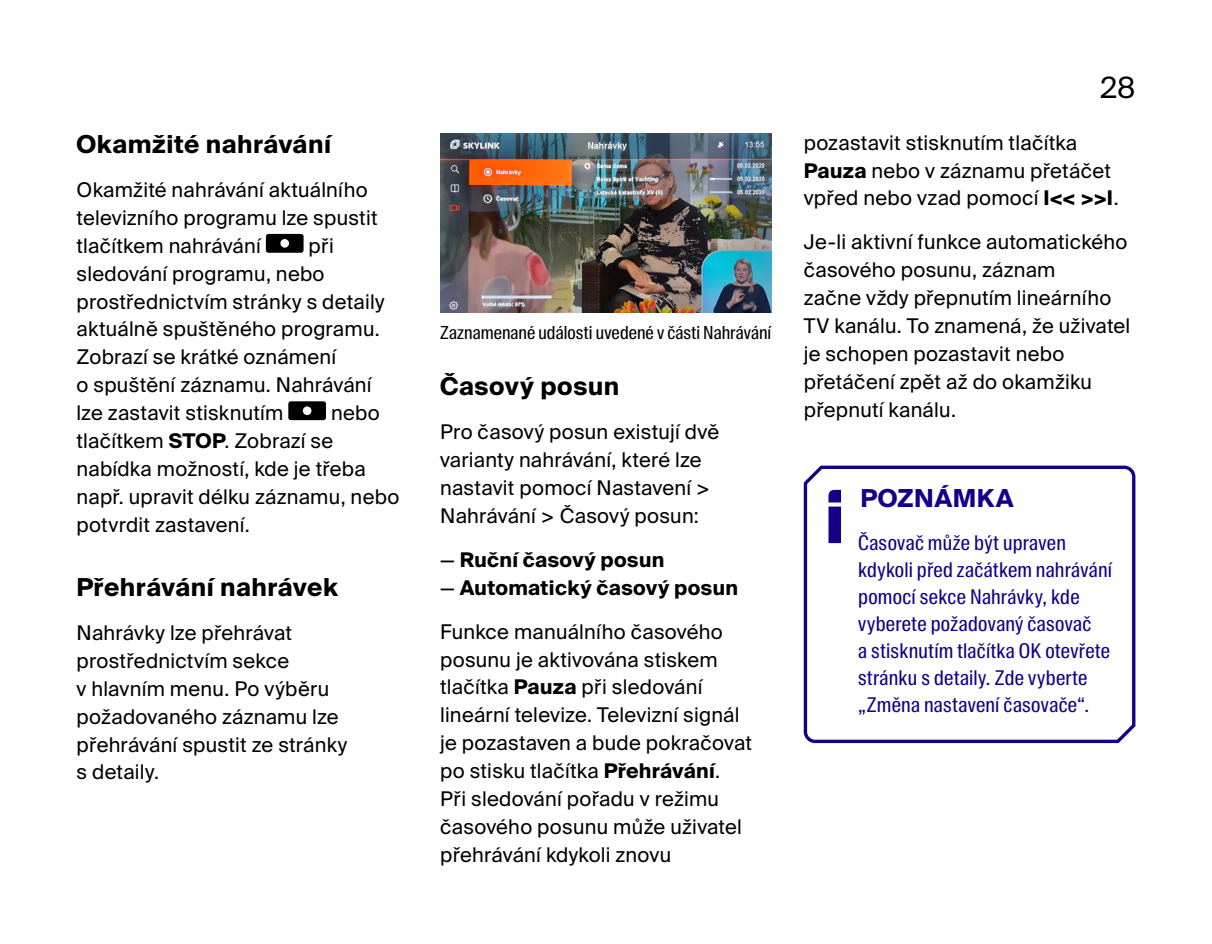
<style>
.page{position:relative;width:1212px;height:944px;background:#fff}
.page>*{position:absolute;margin:0;border:0;box-sizing:border-box;transform-origin:0 0}
.t1{font:29.25px "Suisse Intl";color:#000}
.t2{font:700 24.75px "Suisse Intl";letter-spacing:.02em;color:#000}
.t3{font:700 24.75px "Suisse Intl";letter-spacing:.015em;color:#140087}
.t4{font:20.25px/27.9px "Suisse Intl";letter-spacing:.01em;color:#000}
.t5{font:20.25px/27px "Suisse Intl Cond";letter-spacing:.015em;color:#140087}
.t6{font:700 20.25px "Suisse Intl";letter-spacing:.015em;color:#000}
.t7{font:18px "Suisse Intl Cond";letter-spacing:.005em;color:#000}
.s1{font-weight:700}
.s2{font-weight:400}
</style>
<div class="page">
<div style="left:266px;top:234px;width:38px;height:19px;background:#000;border-radius:3px"></div>
<div style="left:280px;top:239px;width:9px;height:9px;background:#fff;border-radius:50%"></div>
<div style="left:288px;top:401px;width:38px;height:19px;background:#000;border-radius:3px"></div>
<div style="left:303px;top:406px;width:8px;height:9px;background:#fff;border-radius:50%"></div>
<svg style="left:803px;top:465px;width:333px;height:279px"></svg>
<svg style="left:828px;top:490px;width:13px;height:53px"></svg>
<img style="left:440px;top:134px;width:332px;height:179px">
<hr style="left:1211px;top:0;width:1px;height:77px;background:#140087">
<p class="t2" style="left:77px;top:130px;width:256px">Okamžité nahrávání</p>
<p class="t4" style="left:77px;top:176px;width:303px">Okamžité nahrávání aktuálního televizního programu lze spustit tlačítkem nahrávání</p>
<p class="t4" style="left:77px;top:232px;width:309px;text-indent:232px">při sledování programu, nebo prostřednictvím stránky s detaily aktuálně spuštěného programu.<br>Zobrazí se krátké oznámení<br>o spuštění záznamu. Nahrávání lze zastavit stisknutím</p>
<p class="t4" style="left:77px;top:399px;width:324px;text-indent:254px">nebo tlačítkem <span class="s1">STOP</span>. Zobrazí se nabídka možností, kde je třeba např. upravit délku záznamu, nebo potvrdit zastavení.</p>
<p class="t2" style="left:77px;top:573px;width:263px">Přehrávání nahrávek</p>
<p class="t4" style="left:77px;top:619px;width:272px">Nahrávky lze přehrávat prostřednictvím sekce<br>v hlavním menu. Po výběru požadovaného záznamu lze přehrávání spustit ze stránky s detaily.</p>
<p class="t7" style="left:440px;top:322px;width:333px">Zaznamenané události uvedené v části Nahrávání</p>
<p class="t2" style="left:440px;top:372px;width:181px">Časový posun</p>
<p class="t4" style="left:440px;top:418px;width:281px">Pro časový posun existují dvě varianty nahrávání, které lze nastavit pomocí Nastavení &gt;<br>Nahrávání &gt; Časový posun:</p>
<p class="t6" style="left:440px;top:548px;width:226px"><span class="s2">—</span> Ruční časový posun</p>
<p class="t4" style="left:440px;top:566px;width:299px;line-height:43.9px">— <span class="s1">Automatický časový posun<br></span>Funkce manuálního časového</p>
<p class="t4" style="left:440px;top:646px;width:313px">posunu je aktivována stiskem tlačítka <span class="s1">Pauza</span> při sledování lineární televize. Televizní signál je pozastaven a bude pokračovat po stisku tlačítka <span class="s1">Přehrávání</span>.<br>Při sledování pořadu v režimu časového posunu může uživatel přehrávání kdykoli znovu</p>
<h1 class="t1" style="left:1100px;top:71px;width:37px">28</h1>
<p class="t4" style="left:804px;top:129px;width:316px">pozastavit stisknutím tlačítka<br><span class="s1">Pauza</span> nebo v záznamu přetáčet vpřed nebo vzad pomocí <span class="s1">I&lt;&lt; &gt;&gt;I</span>.</p>
<p class="t4" style="left:804px;top:228px;width:328px">Je-li aktivní funkce automatického časového posunu, záznam<br>začne vždy přepnutím lineárního<br>TV kanálu. To znamená, že uživatel je schopen pozastavit nebo přetáčení zpět až do okamžiku přepnutí kanálu.</p>
<p class="t3" style="left:860px;top:484px;width:155px">POZNÁMKA</p>
<p class="t5" style="left:858px;top:530px;width:255px">Časovač může být upraven kdykoli před začátkem nahrávání pomocí sekce Nahrávky, kde vyberete požadovaný časovač<br>a stisknutím tlačítka OK otevřete stránku s detaily. Zde vyberte „Změna nastavení časovače“.</p>
</div>
